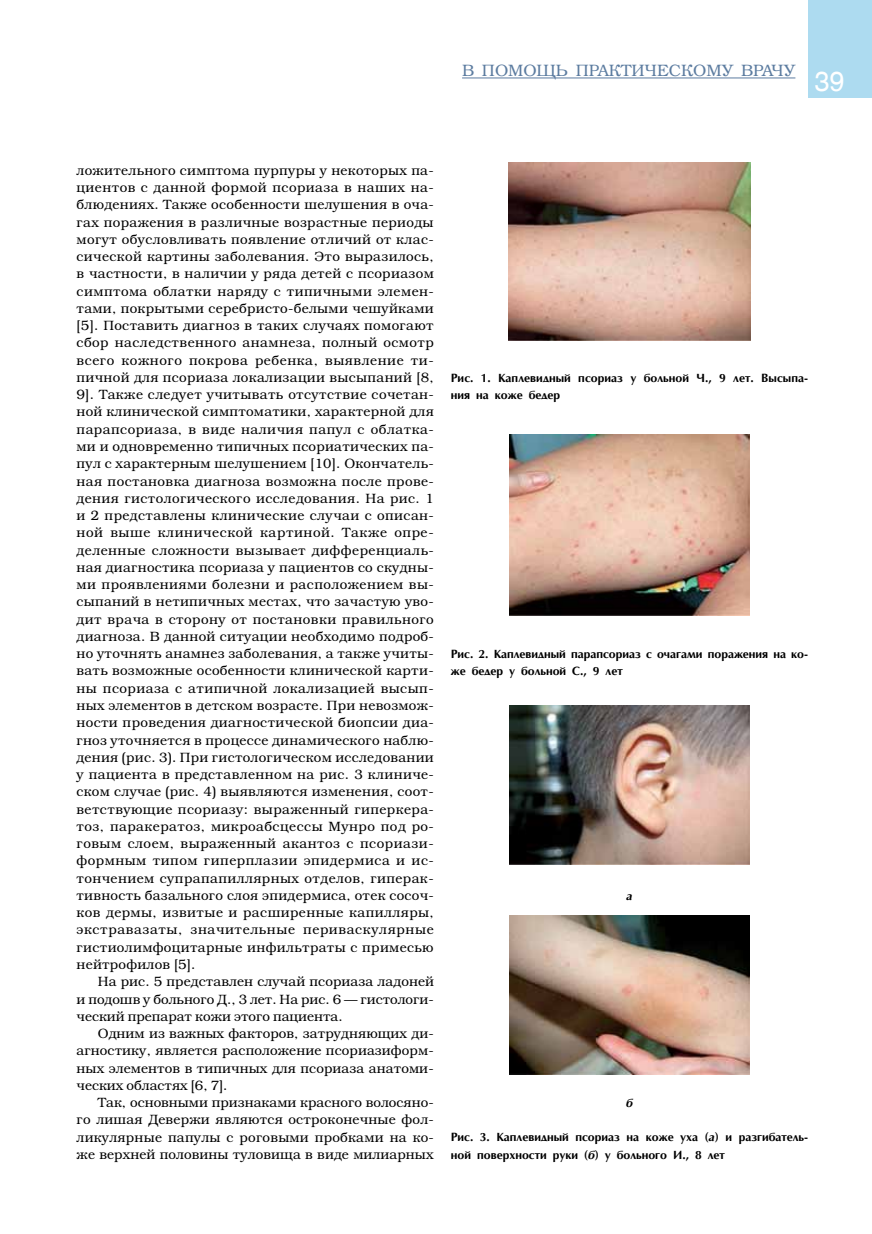
<style>
.page{position:relative;width:872px;height:1234px;background:#fff}
.page>*{position:absolute;margin:0;border:0;box-sizing:border-box;transform-origin:0 0}
.t1{font:27px "Helios";color:#fff}
.t2{font:300 16.5px "Bookman C";color:#5c7ca0}
.t3{font:300 13.5px/17.2px "Bookman C";letter-spacing:.005em;color:#000;text-align:justify}
.t4{font:700 12px/17.2px "AG Optima";color:#000}
.t5{font:italic 700 12px "AG Optima";color:#000}
.s1{font-style:italic}
</style>
<div class="page">
<div style="left:808px;top:0;width:64px;height:98px;background:#addbf0"></div>
<hr style="left:462px;top:77px;width:333px;height:1px;background:#5c7ca0">
<img style="left:509px;top:163px;width:241px;height:178px">
<img style="left:509px;top:434px;width:240px;height:181px">
<img style="left:509px;top:705px;width:240px;height:159px">
<img style="left:509px;top:915px;width:240px;height:159px">
<p class="t2" style="left:462px;top:61px;width:91px">В ПОМОЩЬ</p>
<p class="t2" style="left:576px;top:61px;width:221px">ПРАКТИЧЕСКОМУ ВРАЧУ</p>
<h1 class="t1" style="left:814px;top:67px;width:32px">39</h1>
<p class="t3" style="left:77px;top:161px;width:359px">ложительного симптома пурпуры у некоторых па&shy;циентов с данной формой псориаза в наших на&shy;блюдениях. Также особенности шелушения в оча&shy;гах поражения в различные возрастные периоды могут обусловливать появление отличий от клас&shy;сической картины заболевания. Это выразилось, в частности, в наличии у ряда детей с псориазом симптома облатки наряду с типичными элемен&shy;тами, покрытыми серебристо-белыми чешуйками [5]. Поставить диагноз в таких случаях помогают сбор наследственного анамнеза, полный осмотр всего кожного покрова ребенка, выявление ти&shy;пичной для псориаза локализации высыпаний [8, 9]. Также следует учитывать отсутствие сочетан&shy;ной клинической симптоматики, характерной для парапсориаза, в виде наличия папул с облатка&shy;ми и одновременно типичных псориатических па&shy;пул с характерным шелушением [10]. Окончатель&shy;ная постановка диагноза возможна после прове&shy;дения гистологического исследования. На рис. 1 и 2 представлены клинические случаи с описан&shy;ной выше клинической картиной. Также опре&shy;деленные сложности вызывает дифференциаль&shy;ная диагностика псориаза у пациентов со скудны&shy;ми проявлениями болезни и расположением вы&shy;сыпаний в нетипичных местах, что зачастую уво&shy;дит врача в сторону от постановки правильного диагноза. В данной ситуации необходимо подроб&shy;но уточнять анамнез заболевания, а также учиты&shy;вать возможные особенности клинической карти&shy;ны псориаза с атипичной локализацией высып&shy;ных элементов в детском возрасте. При невозмож&shy;ности проведения диагностической биопсии диа&shy;гноз уточняется в процессе динамического наблю&shy;дения (рис. 3). При гистологическом исследовании у пациента в представленном на рис. 3 клиниче&shy;ском случае (рис. 4) выявляются изменения, соот&shy;ветствующие псориазу: выраженный гиперкера&shy;тоз, паракератоз, микроабсцессы Мунро под ро&shy;говым слоем, выраженный акантоз с псориази&shy;формным типом гиперплазии эпидермиса и ис&shy;тончением супрапапиллярных отделов, гиперак&shy;тивность базального слоя эпидермиса, отек сосоч&shy;ков дермы, извитые и расширенные капилляры, экстравазаты, значительные периваскулярные гистиолимфоцитарные инфильтраты с примесью нейтрофилов [5].</p>
<p class="t3" style="left:77px;top:972px;width:359px;text-indent:21px">На рис. 5 представлен случай псориаза ладоней и подошв у больного Д., 3 лет. На рис. 6 — гистологи&shy;ческий препарат кожи этого пациента.</p>
<p class="t3" style="left:77px;top:1024px;width:359px;text-indent:21px">Одним из важных факторов, затрудняющих ди&shy;агностику, является расположение псориазиформ&shy;ных элементов в типичных для псориаза анатоми&shy;ческих областях [6, 7].</p>
<p class="t3" style="left:77px;top:1093px;width:359px;text-indent:21px">Так, основными признаками красного волосяно&shy;го лишая Девержи являются остроконечные фол&shy;ликулярные папулы с роговыми пробками на ко&shy;же верхней половины туловища в виде милиарных</p>
<p class="t4" style="left:451px;top:369px;width:359px">Рис. 1. Каплевидный псориаз у больной Ч., 9 лет. Высыпа&shy;ния на коже бедер</p>
<p class="t4" style="left:451px;top:645px;width:359px">Рис. 2. Каплевидный парапсориаз с очагами поражения на ко&shy;же бедер у больной С., 9 лет</p>
<p class="t5" style="left:626px;top:888px;width:7px">а</p>
<p class="t5" style="left:626px;top:1095px;width:8px">б</p>
<p class="t4" style="left:451px;top:1128px;width:359px">Рис. 3. Каплевидный псориаз на коже уха (<span class="s1">а</span>) и разгибатель&shy;ной поверхности руки (<span class="s1">б</span>) у больного И., 8 лет</p>
</div>
